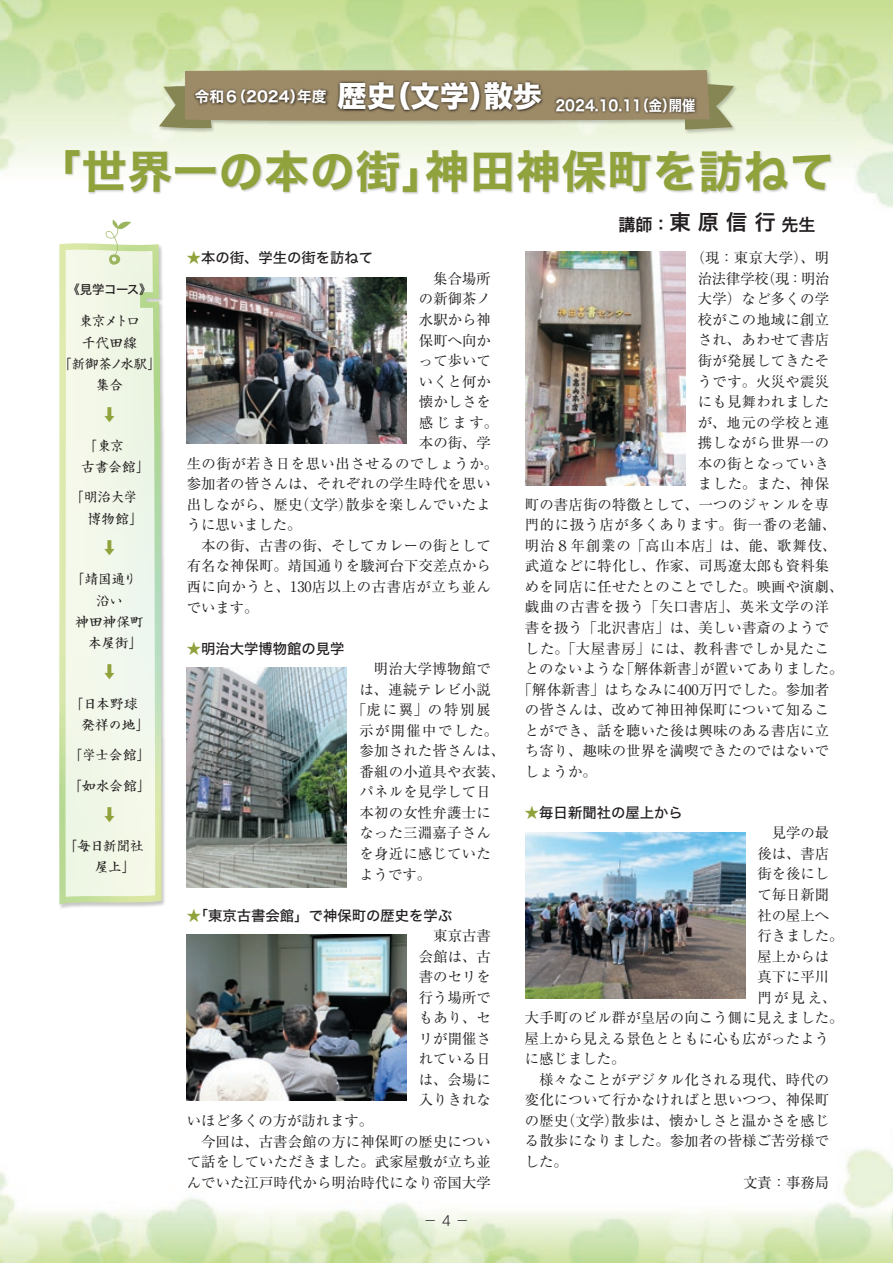
<style>
.page{position:relative;width:893px;height:1263px;background:#fff}
.page>*{position:absolute;margin:0;border:0;box-sizing:border-box;transform-origin:0 0}
.t1{font:44.55px "Hira Kaku Std N W7";letter-spacing:.025em;color:#90a23c}
.t2{font:16.95px "Hira Kaku Std N W6";color:#231f20}
.t3{font:16.8px "Hira Kaku Std N W5";color:#90a23c;scale:.8 1}
.t4{font:14.7px "Hira Kaku Std N W7";color:#fff}
.t5{font:14.4px/20.5px "Ryumin Pr 6";letter-spacing:.01em;color:#231f20;text-align:justify}
.t6{font:14.4px "Hira Kaku Std N W5";color:#231f20}
.t7{font:14.4px "Ryumin Pr 6";letter-spacing:.045em;color:#231f20}
.t8{font:14.4px "Ryumin Pr 6";letter-spacing:.035em;color:#231f20}
.t9{font:14.4px "Ryumin Pr 6";letter-spacing:.04em;color:#231f20}
.t10{font:14.4px "Ryumin Pr 6";letter-spacing:.065em;color:#231f20}
.t11{font:14.4px "Ryumin Pr 6";letter-spacing:.055em;color:#231f20}
.t12{font:14.4px "Ryumin Pr 6";letter-spacing:.095em;color:#231f20}
.t13{font:300 13.8px "UD Shin Go Pr 6";color:#231f20}
.t14{font:13.5px/21.3px "Sei Kai CB1 Pr 5";letter-spacing:-.005em;color:#231f20}
.t15{font:12.45px "Hira Kaku Std N W5";letter-spacing:-.04em;color:#231f20}
.s1{color:#90a23c}
.s2{font-size:21.3px}
</style>
<div class="page">
<img style="left:0;top:0;width:893px;height:1263px">
<img style="left:0;top:171px;width:244px;height:871px">
<svg style="left:59px;top:243px;width:102px;height:662px;background:#cce2ad"></svg>
<div style="left:66px;top:250px;width:89px;height:647px;background:#f1f7e9"></div>
<svg style="left:105px;top:219px;width:26px;height:47px"></svg>
<img style="left:187px;top:278px;width:220px;height:166px">
<img style="left:187px;top:667px;width:160px;height:220px">
<img style="left:525px;top:251px;width:160px;height:234px">
<img style="left:525px;top:832px;width:220px;height:166px">
<img style="left:187px;top:935px;width:220px;height:166px">
<img style="left:57px;top:147px;width:781px;height:66px">
<img style="left:156px;top:67px;width:583px;height:68px">
<svg style="left:159px;top:69px;width:575px;height:61px;background:#ada682"></svg>
<img style="left:333px;top:78px;width:213px;height:49px">
<img style="left:191px;top:85px;width:140px;height:49px">
<img style="left:551px;top:94px;width:149px;height:29px">
<div style="left:425px;top:1214px;width:43px;height:12px;background:#f5f9ee"></div>
<p class="t4" style="left:195px;top:94px;width:502px">令和６（2024）年度 <sup>歴史（文学）散歩</sup> 2024.10.11（金）開催</p>
<h1 class="t1" style="left:36px;top:136px;width:799px">「世界一の本の街」神田神保町を訪ねて</h1>
<p class="t15" style="left:67px;top:280px;width:86px">《見学コース》</p>
<p class="t14" style="left:58px;top:310px;width:104px;text-align:center">東京メトロ<br>千代田線<br>「新御茶ノ水駅」集合</p>
<p class="t3" style="left:103px;top:401px;width:18px">⇩</p>
<p class="t14" style="left:81px;top:434px;width:70px">「東京<br>古書会館」</p>
<p class="t14" style="left:88px;top:486px;width:56px;text-indent:-17px">「明治大学博物館」</p>
<p class="t3" style="left:103px;top:535px;width:18px">⇩</p>
<p class="t14" style="left:71px;top:568px;width:67px">「靖国通り</p>
<p class="t14" style="left:96px;top:589px;width:28px">沿い</p>
<p class="t14" style="left:75px;top:610px;width:70px">神田神保町</p>
<p class="t14" style="left:88px;top:631px;width:55px">本屋街」</p>
<p class="t3" style="left:103px;top:659px;width:18px">⇩</p>
<p class="t14" style="left:81px;top:692px;width:69px;text-indent:-11px">「日本野球発祥の地」</p>
<p class="t14" style="left:69px;top:743px;width:82px">「学士会館」</p>
<p class="t14" style="left:69px;top:774px;width:83px">「如水会館」</p>
<p class="t3" style="left:103px;top:802px;width:18px">⇩</p>
<p class="t14" style="left:95px;top:834px;width:50px;text-indent:-31px">「毎日新聞社屋上」</p>
<p class="t6" style="left:187px;top:247px;width:188px"><span class="s1">★</span>本の街、学生の街を訪ねて</p>
<p class="t5" style="left:419px;top:267px;width:74px">　集合場所</p>
<p class="t5" style="left:419px;top:288px;width:74px">の新御茶ノ</p>
<p class="t5" style="left:419px;top:309px;width:74px">水駅から神</p>
<p class="t5" style="left:419px;top:329px;width:74px">保町へ向か</p>
<p class="t5" style="left:419px;top:350px;width:74px">って歩いて</p>
<p class="t5" style="left:419px;top:370px;width:74px">いくと何か</p>
<p class="t5" style="left:419px;top:391px;width:74px">懐かしさを</p>
<p class="t5" style="left:419px;top:411px;width:81px">感じます。</p>
<p class="t5" style="left:419px;top:432px;width:74px">本の街、学</p>
<p class="t8" style="left:187px;top:452px;width:313px">生の街が若き日を思い出させるのでしょうか。</p>
<p class="t5" style="left:187px;top:473px;width:306px">参加者の皆さんは、それぞれの学生時代を思い</p>
<p class="t5" style="left:187px;top:493px;width:306px">出しながら、歴史（文学）散歩を楽しんでいたよ</p>
<p class="t5" style="left:187px;top:514px;width:116px">うに思いました。</p>
<p class="t5" style="left:187px;top:534px;width:306px">　本の街、古書の街、そしてカレーの街として</p>
<p class="t5" style="left:187px;top:555px;width:306px">有名な神保町。靖国通りを駿河台下交差点から</p>
<p class="t7" style="left:187px;top:575px;width:306px">西に向かうと、130店以上の古書店が立ち並ん</p>
<p class="t5" style="left:187px;top:596px;width:73px">でいます。</p>
<p class="t6" style="left:187px;top:637px;width:159px"><span class="s1">★</span>明治大学博物館の見学</p>
<p class="t5" style="left:359px;top:658px;width:133px">　明治大学博物館で</p>
<p class="t5" style="left:359px;top:678px;width:133px">は、連続テレビ小説</p>
<p class="t5" style="left:352px;top:699px;width:140px">「虎に翼」の特別展</p>
<p class="t12" style="left:359px;top:719px;width:140px">示が開催中でした。</p>
<p class="t5" style="left:359px;top:740px;width:147px">参加された皆さんは、</p>
<p class="t5" style="left:359px;top:760px;width:147px">番組の小道具や衣装、</p>
<p class="t5" style="left:359px;top:781px;width:133px">パネルを見学して日</p>
<p class="t5" style="left:359px;top:801px;width:133px">本初の女性弁護士に</p>
<p class="t5" style="left:359px;top:822px;width:133px">なった三淵嘉子さん</p>
<p class="t5" style="left:359px;top:842px;width:133px">を身近に感じていた</p>
<p class="t5" style="left:359px;top:863px;width:73px">ようです。</p>
<p class="t6" style="left:187px;top:904px;width:267px"><span class="s1">★</span>「東京古書会館」で神保町の歴史を学ぶ</p>
<p class="t5" style="left:419px;top:925px;width:74px">　東京古書会館は、古書のセリを行う場所でもあり、セリが開催されている日は、会場に入りきれな</p>
<p class="t5" style="left:187px;top:1109px;width:306px;text-align:left">いほど多くの方が訪れます。<br>　今回は、古書会館の方に神保町の歴史について話をしていただきました。武家屋敷が立ち並んでいた江戸時代から明治時代になり帝国大学</p>
<p class="t13" style="left:423px;top:1209px;width:47px">− 4 −</p>
<p class="t2" style="left:618px;top:211px;width:198px">講師：<span class="s2">東 原 信 行</span> 先生</p>
<p class="t5" style="left:691px;top:247px;width:140px">（現：東京大学）、明</p>
<p class="t5" style="left:698px;top:267px;width:133px">治法律学校（現：明治</p>
<p class="t5" style="left:698px;top:288px;width:133px">大学）など多くの学</p>
<p class="t5" style="left:698px;top:308px;width:133px">校がこの地域に創立</p>
<p class="t5" style="left:698px;top:329px;width:133px">され、あわせて書店</p>
<p class="t5" style="left:698px;top:350px;width:133px">街が発展してきたそ</p>
<p class="t5" style="left:698px;top:370px;width:133px">うです。火災や震災</p>
<p class="t5" style="left:698px;top:391px;width:133px">にも見舞われました</p>
<p class="t5" style="left:698px;top:411px;width:133px">が、地元の学校と連</p>
<p class="t5" style="left:698px;top:432px;width:133px">携しながら世界一の</p>
<p class="t5" style="left:698px;top:452px;width:133px">本の街となっていき</p>
<p class="t5" style="left:698px;top:473px;width:133px">ました。また、神保</p>
<p class="t5" style="left:525px;top:493px;width:306px">町の書店街の特徴として、一つのジャンルを専</p>
<p class="t9" style="left:525px;top:514px;width:313px">門的に扱う店が多くあります。街一番の老舗、</p>
<p class="t10" style="left:525px;top:534px;width:313px">明治８年創業の「高山本店」は、能、歌舞伎、</p>
<p class="t5" style="left:525px;top:555px;width:306px">武道などに特化し、作家、司馬遼太郎も資料集</p>
<p class="t5" style="left:525px;top:575px;width:320px">めを同店に任せたとのことでした。映画や演劇、</p>
<p class="t7" style="left:525px;top:596px;width:306px">戯曲の古書を扱う「矢口書店」、英米文学の洋</p>
<p class="t5" style="left:525px;top:616px;width:306px">書を扱う「北沢書店」は、美しい書斎のようで</p>
<p class="t11" style="left:525px;top:637px;width:306px">した。「大屋書房」には、教科書でしか見たこ</p>
<p class="t5" style="left:525px;top:658px;width:320px">とのないような「解体新書」が置いてありました。</p>
<p class="t5" style="left:518px;top:678px;width:313px">「解体新書」はちなみに400万円でした。参加者</p>
<p class="t5" style="left:525px;top:699px;width:306px">の皆さんは、改めて神田神保町について知るこ</p>
<p class="t5" style="left:525px;top:719px;width:306px">とができ、話を聴いた後は興味のある書店に立</p>
<p class="t5" style="left:525px;top:740px;width:306px">ち寄り、趣味の世界を満喫できたのではないで</p>
<p class="t5" style="left:525px;top:760px;width:73px">しょうか。</p>
<p class="t6" style="left:525px;top:801px;width:159px"><span class="s1">★</span>毎日新聞社の屋上から</p>
<p class="t5" style="left:757px;top:822px;width:73px">　見学の最</p>
<p class="t5" style="left:757px;top:842px;width:73px">後は、書店</p>
<p class="t5" style="left:757px;top:863px;width:73px">街を後にし</p>
<p class="t5" style="left:757px;top:883px;width:73px">て毎日新聞</p>
<p class="t5" style="left:757px;top:904px;width:73px">社の屋上へ</p>
<p class="t5" style="left:757px;top:925px;width:88px">行きました。</p>
<p class="t5" style="left:757px;top:945px;width:73px">屋上からは</p>
<p class="t5" style="left:757px;top:966px;width:73px">真下に平川</p>
<p class="t5" style="left:757px;top:986px;width:80px">門が見え、</p>
<p class="t5" style="left:525px;top:1007px;width:320px">大手町のビル群が皇居の向こう側に見えました。</p>
<p class="t5" style="left:525px;top:1027px;width:306px">屋上から見える景色とともに心も広がったよう</p>
<p class="t5" style="left:525px;top:1048px;width:102px">に感じました。</p>
<p class="t5" style="left:525px;top:1068px;width:306px">　様々なことがデジタル化される現代、時代の</p>
<p class="t5" style="left:525px;top:1089px;width:306px">変化について行かなければと思いつつ、神保町</p>
<p class="t5" style="left:525px;top:1109px;width:306px">の歴史（文学）散歩は、懐かしさと温かさを感じ</p>
<p class="t5" style="left:525px;top:1130px;width:306px">る散歩になりました。参加者の皆様ご苦労様で</p>
<p class="t5" style="left:525px;top:1150px;width:45px">した。</p>
<p class="t5" style="left:743px;top:1171px;width:88px">文責：事務局</p>
</div>
